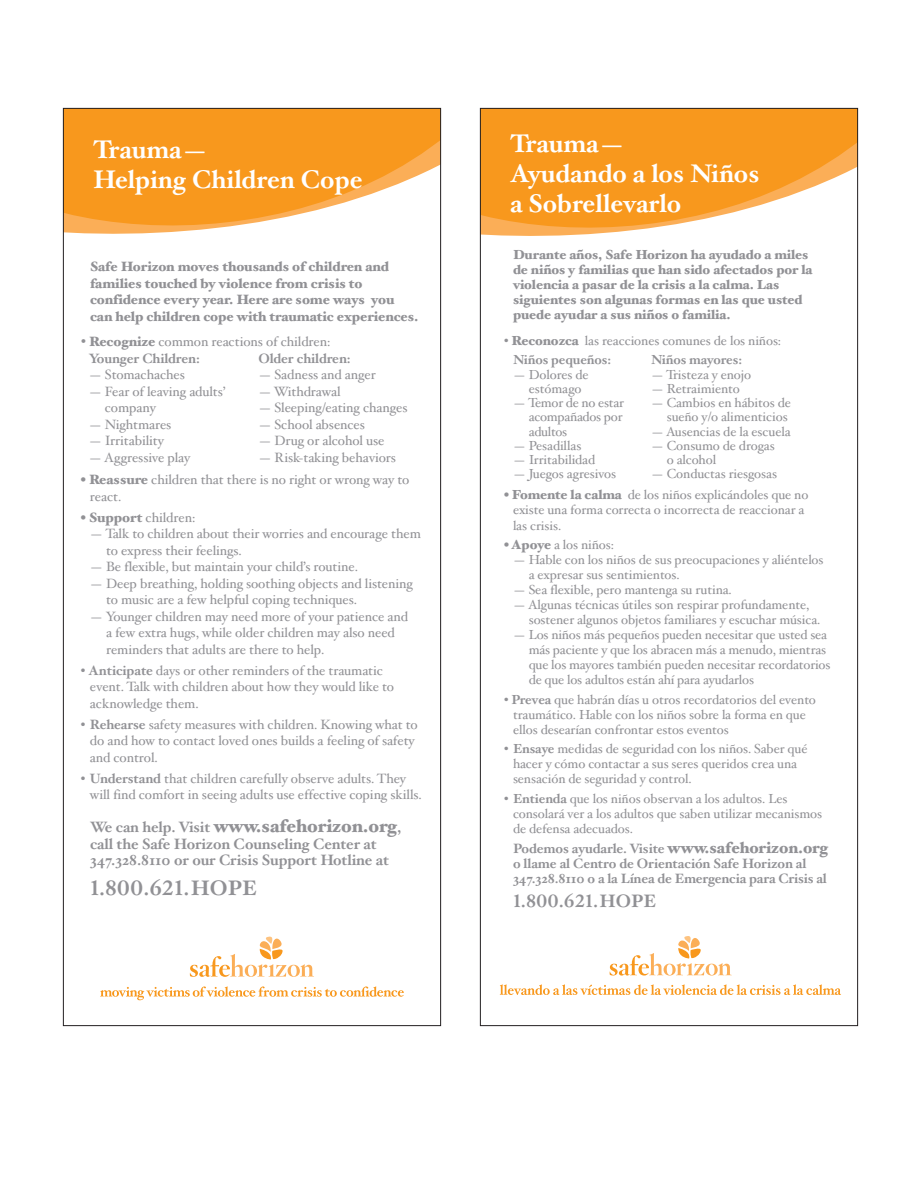
<style>
.page{position:relative;width:918px;height:1188px;background:#fff}
.page>*{position:absolute;margin:0;border:0;box-sizing:border-box;transform-origin:0 0}
.t1{font:700 25.5px/30px "Hoefler Text";color:#fff}
.t2{font:21px "Hoefler Text Bold Alt";color:#919195}
.t3{font:900 18px "Hoefler Text";letter-spacing:-.005em;color:#919195}
.t4{font:18px "Hoefler Text Bold Alt";color:#919195}
.t5{font:700 15px/16.5px "Hoefler Text";letter-spacing:-.005em;color:#919195}
.t6{font:13.5px/16.5px "Hoefler Text";letter-spacing:-.005em;color:#919195}
.t7{font:900 13.5px/16.5px "Hoefler Text";letter-spacing:-.005em;color:#919195}
.t8{font:700 13.5px/15px "Hoefler Text";letter-spacing:-.005em;color:#919195}
.t9{font:13.2px/15px "Hoefler Text";letter-spacing:-.005em;color:#919195}
.t10{font:900 13.2px/15px "Hoefler Text";letter-spacing:-.005em;color:#919195}
.t11{font:700 13.2px "Hoefler Text";letter-spacing:-.005em;color:#919195}
.s1{font-size:14.25px}
.s2{font-weight:900}
.s3{font-weight:700}
.s4{font-weight:700;font-size:15px}
.s5{font-family:"Hoefler Text";font-weight:700}
.s6{font-weight:900;font-size:15.75px}
</style>
<div class="page">
<svg style="left:65px;top:110px;width:374px;height:124px;background:#f9a842"></svg>
<svg style="left:100px;top:986px;width:304px;height:14px"></svg>
<svg style="left:190px;top:937px;width:124px;height:40px"></svg>
<svg style="left:482px;top:110px;width:374px;height:126px;background:#f9a841"></svg>
<svg style="left:610px;top:936px;width:122px;height:40px"></svg>
<svg style="left:500px;top:984px;width:341px;height:11px"></svg>
<h1 class="t1" style="left:93px;top:138px;width:271px">Trauma—<br>Helping Children Cope</h1>
<p class="t7" style="left:90px;top:260px;width:330px">Safe Horizon moves thousands of children and families touched by violence from crisis to confidence every year. Here are some ways you can help children cope with traumatic experiences.</p>
<p class="t6" style="left:81px;top:335px;width:251px"><span class="s1">•</span> <span class="s2">Recognize</span> common reactions of children:</p>
<p class="t8" style="left:89px;top:353px;width:113px">Younger Children:</p>
<p class="t6" style="left:89px;top:368px;width:98px">— Stomachaches</p>
<p class="t6" style="left:105px;top:385px;width:122px;text-indent:-16px">— Fear of leaving adults’ company</p>
<p class="t6" style="left:89px;top:418px;width:84px">— Nightmares</p>
<p class="t6" style="left:89px;top:434px;width:77px">— Irritability</p>
<p class="t6" style="left:89px;top:451px;width:103px">— Aggressive play</p>
<p class="t8" style="left:258px;top:353px;width:94px">Older children:</p>
<p class="t6" style="left:258px;top:368px;width:119px">— Sadness and anger</p>
<p class="t6" style="left:258px;top:385px;width:84px">— Withdrawal</p>
<p class="t6" style="left:258px;top:401px;width:151px">— Sleeping/eating changes</p>
<p class="t6" style="left:258px;top:418px;width:108px">— School absences</p>
<p class="t6" style="left:258px;top:434px;width:128px">— Drug or alcohol use</p>
<p class="t6" style="left:258px;top:451px;width:139px">— Risk-taking behaviors</p>
<p class="t6" style="left:90px;top:473px;width:321px;text-indent:-9px"><span class="s2">• Reassure</span> children that there is no right or wrong way to react.</p>
<p class="t6" style="left:81px;top:511px;width:116px"><span class="s2">• Support</span> children:</p>
<p class="t6" style="left:106px;top:527px;width:316px;text-indent:-16px">— Talk to children about their worries and encourage them to express their feelings.</p>
<p class="t6" style="left:90px;top:560px;width:270px">— Be flexible, but maintain your child’s routine.</p>
<p class="t6" style="left:106px;top:577px;width:308px;text-indent:-16px">— Deep breathing, holding soothing objects and listening to music are a few helpful coping techniques.</p>
<p class="t6" style="left:106px;top:610px;width:303px;text-indent:-16px">— Younger children may need more of your patience and a few extra hugs, while older children may also need reminders that adults are there to help.</p>
<p class="t6" style="left:90px;top:664px;width:306px;text-indent:-9px">• <span class="s3">Anticipate</span> days or other reminders of the traumatic event. Talk with children about how they would like to acknowledge them.</p>
<p class="t6" style="left:90px;top:718px;width:329px;text-indent:-9px">• <span class="s3">Rehearse</span> safety measures with children. Knowing what to do and how to contact loved ones builds a feeling of safety and control.</p>
<p class="t6" style="left:90px;top:772px;width:333px;text-indent:-9px">• <span class="s3">Understand</span> that children carefully observe adults. They will find comfort in seeing adults use effective coping skills.</p>
<h3 class="t3" style="left:90px;top:818px;width:313px"><span class="s4">We can help. Visit</span> www.safehorizon.org<span class="s4">,</span></h3>
<p class="t5" style="left:90px;top:838px;width:301px">call the Safe Horizon Counseling Center at<br>347.328.8110 or our Crisis Support Hotline at</p>
<h2 class="t2" style="left:90px;top:879px;width:168px">1.800.621.<span class="s5">HOPE</span></h2>
<h1 class="t1" style="left:510px;top:132px;width:251px">Trauma—<br>Ayudando a los Niños a Sobrellevarlo</h1>
<p class="t10" style="left:513px;top:249px;width:301px">Durante años, Safe Horizon ha ayudado a miles de niños y familias que han sido afectados por la violencia a pasar de la crisis a la calma. Las siguientes son algunas formas en las que usted puede ayudar a sus niños o familia.</p>
<p class="t9" style="left:504px;top:335px;width:279px">• <span class="s2">Reconozca</span> las reacciones comunes de los niños:</p>
<p class="t11" style="left:513px;top:355px;width:100px">Niños pequeños:</p>
<p class="t9" style="left:529px;top:369px;width:61px;line-height:14.2px;text-indent:-16px">— Dolores de estómago</p>
<p class="t9" style="left:529px;top:397px;width:97px;line-height:14.2px;text-align:justify;text-indent:-16px">— Temor de no estar acompañados por adultos</p>
<p class="t9" style="left:513px;top:440px;width:70px">— Pesadillas</p>
<p class="t9" style="left:513px;top:454px;width:84px">— Irritabilidad</p>
<p class="t9" style="left:513px;top:468px;width:105px">— Juegos agresivos</p>
<p class="t11" style="left:651px;top:355px;width:93px">Niños mayores:</p>
<p class="t9" style="left:651px;top:368px;width:102px">— Tristeza y enojo</p>
<p class="t9" style="left:651px;top:383px;width:90px">— Retraimiento</p>
<p class="t9" style="left:651px;top:397px;width:141px;line-height:14.2px;text-align:right">— Cambios en hábitos de sueño y/o alimenticios</p>
<p class="t9" style="left:651px;top:425px;width:141px">— Ausencias de la escuela</p>
<p class="t9" style="left:667px;top:440px;width:110px;line-height:14.2px;text-indent:-16px">— Consumo de drogas o alcohol</p>
<p class="t9" style="left:651px;top:468px;width:128px">— Conductas riesgosas</p>
<p class="t9" style="left:513px;top:489px;width:297px;text-indent:-9px"><span class="s2">• Fomente la calma</span> de los niños explicándoles que no existe una forma correcta o incorrecta de reaccionar a las crisis.</p>
<p class="t9" style="left:504px;top:539px;width:112px"><span class="s2">• Apoye</span> a los niños:</p>
<p class="t9" style="left:529px;top:554px;width:296px;text-indent:-16px">— Hable con los niños de sus preocupaciones y aliéntelos a expresar sus sentimientos.</p>
<p class="t9" style="left:513px;top:584px;width:220px">— Sea flexible, pero mantenga su rutina.</p>
<p class="t9" style="left:529px;top:599px;width:293px;text-indent:-16px">— Algunas técnicas útiles son respirar profundamente, sostener algunos objetos familiares y escuchar música.</p>
<p class="t9" style="left:529px;top:629px;width:303px;text-indent:-16px">— Los niños más pequeños pueden necesitar que usted sea más paciente y que los abracen más a menudo, mientras que los mayores también pueden necesitar recordatorios de que los adultos están ahí para ayudarlos</p>
<p class="t9" style="left:513px;top:693px;width:304px;text-indent:-9px">• <span class="s3">Prevea</span> que habrán días u otros recordatorios del evento traumático. Hable con los niños sobre la forma en que ellos desearían confrontar estos eventos</p>
<p class="t9" style="left:513px;top:743px;width:296px;text-indent:-9px">• <span class="s3">Ensaye</span> medidas de seguridad con los niños. Saber qué hacer y cómo contactar a sus seres queridos crea una sensación de seguridad y control.</p>
<p class="t9" style="left:513px;top:792px;width:311px;text-indent:-9px">• <span class="s3">Entienda</span> que los niños observan a los adultos. Les consolará ver a los adultos que saben utilizar mecanismos de defensa adecuados.</p>
<p class="t8" style="left:513px;top:843px;width:317px">Podemos ayudarle. Visite <span class="s6">www.safehorizon.org </span>o llame al Centro de Orientación Safe Horizon al<br>347.328.8110 o a la Línea de Emergencia para Crisis al</p>
<h3 class="t4" style="left:513px;top:893px;width:145px">1.800.621.<span class="s5">HOPE</span></h3>
</div>
